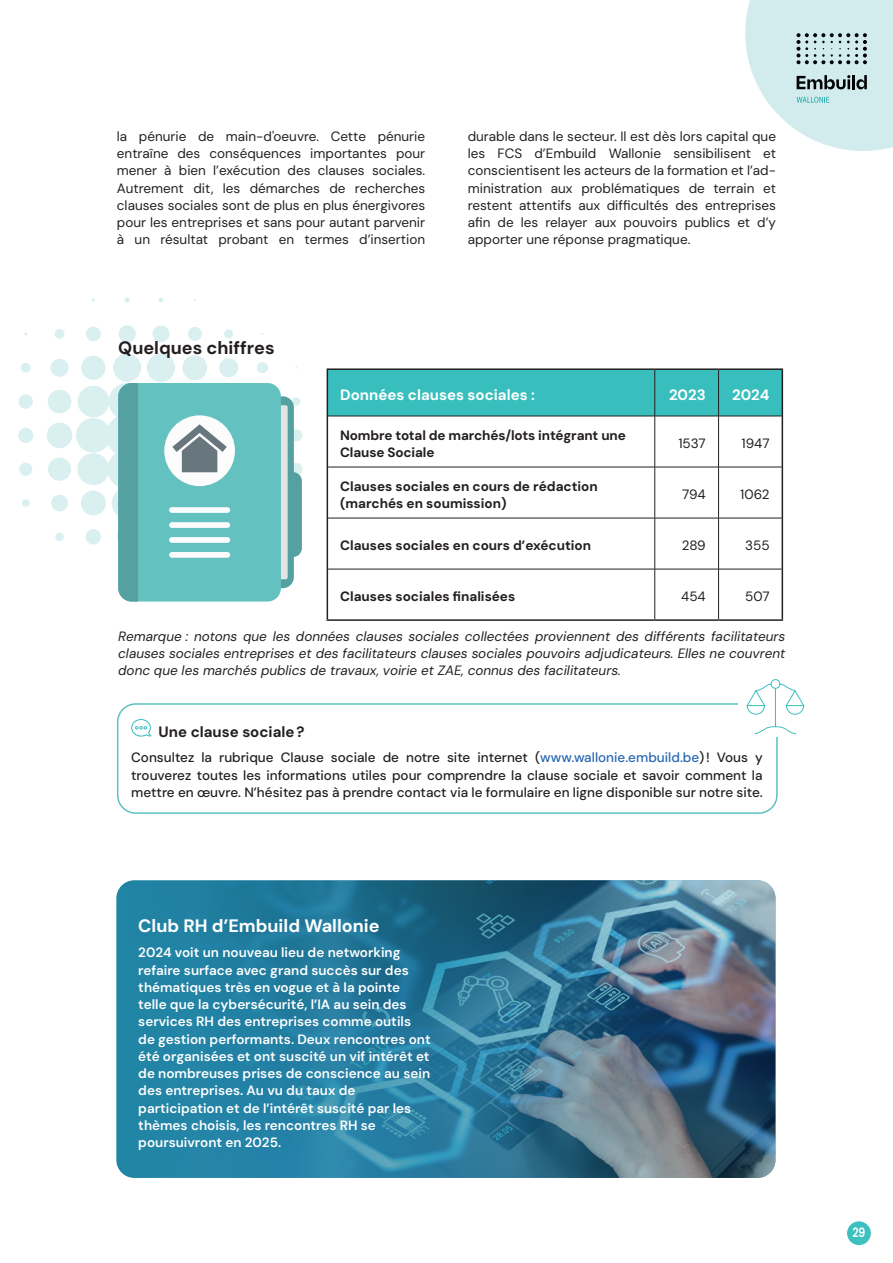
<style>
.page{position:relative;width:893px;height:1263px;background:#fff}
.page>*{position:absolute;margin:0;border:0;box-sizing:border-box;transform-origin:0 0}
.t1{font:700 18px "DM Sans";color:#fff}
.t2{font:700 18px "DM Sans";color:#231f20}
.t3{font:700 15px "DM Sans";color:#fff}
.t4{font:700 15px "DM Sans";color:#231f20}
.t5{font:13.5px/17.2px "DM Sans";color:#231f20;text-align:justify}
.t6{font:600 13.5px/17.2px "DM Sans";color:#fff}
.t7{font:italic 13.5px/17.2px "DM Sans";color:#231f20;text-align:justify}
.t8{font:500 13.5px/17.2px "DM Sans";color:#231f20;text-align:justify}
.t9{font:700 13.5px/17.2px "DM Sans";color:#231f20}
.t10{font:700 13.5px "DM Sans";color:#fff;scale:.8 1}
.s1{color:#2667b2}
</style>
<div class="page">
<svg style="left:125px;top:297px;width:5px;height:6px"></svg>
<svg style="left:159px;top:298px;width:4px;height:4px"></svg>
<div style="left:55px;top:329px;width:9px;height:10px;background:#daefef;border-radius:50%"></div>
<div style="left:86px;top:327px;width:15px;height:14px;background:#daefef;border-radius:50%"></div>
<div style="left:119px;top:325px;width:17px;height:18px;background:#daefef;border-radius:50%"></div>
<div style="left:153px;top:325px;width:16px;height:17px;background:#daefef;border-radius:50%"></div>
<div style="left:188px;top:327px;width:14px;height:14px;background:#daefef;border-radius:50%"></div>
<div style="left:224px;top:329px;width:9px;height:9px;background:#daefef;border-radius:50%"></div>
<div style="left:21px;top:363px;width:10px;height:10px;background:#daefef;border-radius:50%"></div>
<div style="left:51px;top:359px;width:18px;height:18px;background:#daefef;border-radius:50%"></div>
<div style="left:81px;top:356px;width:24px;height:24px;background:#daefef;border-radius:50%"></div>
<div style="left:113px;top:354px;width:28px;height:28px;background:#daefef;border-radius:50%"></div>
<div style="left:147px;top:354px;width:28px;height:28px;background:#daefef;border-radius:50%"></div>
<div style="left:182px;top:355px;width:25px;height:25px;background:#daefef;border-radius:50%"></div>
<div style="left:219px;top:358px;width:19px;height:19px;background:#daefef;border-radius:50%"></div>
<div style="left:257px;top:362px;width:11px;height:11px;background:#daefef;border-radius:50%"></div>
<div style="left:19px;top:394px;width:14px;height:15px;background:#daefef;border-radius:50%"></div>
<div style="left:48px;top:390px;width:23px;height:23px;background:#daefef;border-radius:50%"></div>
<div style="left:18px;top:428px;width:15px;height:15px;background:#daefef;border-radius:50%"></div>
<div style="left:47px;top:423px;width:25px;height:25px;background:#daefef;border-radius:50%"></div>
<div style="left:19px;top:463px;width:13px;height:13px;background:#daefef;border-radius:50%"></div>
<div style="left:48px;top:458px;width:23px;height:23px;background:#daefef;border-radius:50%"></div>
<div style="left:290px;top:463px;width:13px;height:12px;background:#ecf6f6;border-radius:50%"></div>
<div style="left:22px;top:499px;width:7px;height:8px;background:#daefef;border-radius:50%"></div>
<div style="left:51px;top:495px;width:17px;height:16px;background:#daefef;border-radius:50%"></div>
<div style="left:55px;top:533px;width:9px;height:8px;background:#daefef;border-radius:50%"></div>
<div style="left:847px;top:1221px;width:24px;height:24px;background:#3dc0bf;border-radius:50%"></div>
<div style="left:846px;top:1220px;width:26px;height:26px;border:1px solid #fff;border-radius:50%"></div>
<svg style="left:745px;top:0;width:148px;height:151px;background:#cfe5e6"></svg>
<div style="left:328px;top:370px;width:454px;height:46px;background:#38bfbd"></div>
<hr style="left:654px;top:370px;width:1px;height:46px;background:#231f20">
<hr style="left:718px;top:370px;width:1px;height:46px;background:#231f20">
<hr style="left:328px;top:416px;width:327px;height:1px;background:#231f20">
<hr style="left:655px;top:416px;width:64px;height:1px;background:#231f20">
<hr style="left:654px;top:416px;width:1px;height:51px;background:#231f20">
<hr style="left:719px;top:416px;width:63px;height:1px;background:#231f20">
<hr style="left:718px;top:416px;width:1px;height:51px;background:#231f20">
<hr style="left:328px;top:467px;width:327px;height:1px;background:#231f20">
<hr style="left:655px;top:467px;width:64px;height:1px;background:#231f20">
<hr style="left:654px;top:467px;width:1px;height:51px;background:#231f20">
<hr style="left:719px;top:467px;width:63px;height:1px;background:#231f20">
<hr style="left:718px;top:467px;width:1px;height:51px;background:#231f20">
<hr style="left:328px;top:518px;width:327px;height:1px;background:#231f20">
<hr style="left:655px;top:518px;width:64px;height:1px;background:#231f20">
<hr style="left:654px;top:518px;width:1px;height:51px;background:#231f20">
<hr style="left:719px;top:518px;width:63px;height:1px;background:#231f20">
<hr style="left:718px;top:518px;width:1px;height:51px;background:#231f20">
<hr style="left:328px;top:569px;width:327px;height:1px;background:#231f20">
<hr style="left:655px;top:569px;width:64px;height:1px;background:#231f20">
<hr style="left:654px;top:569px;width:1px;height:50px;background:#231f20">
<hr style="left:719px;top:569px;width:63px;height:1px;background:#231f20">
<hr style="left:718px;top:569px;width:1px;height:50px;background:#231f20">
<hr style="left:327px;top:368px;width:328px;height:2px;background:#231f20">
<hr style="left:327px;top:370px;width:1px;height:46px;background:#231f20">
<hr style="left:655px;top:368px;width:64px;height:2px;background:#231f20">
<hr style="left:719px;top:368px;width:64px;height:2px;background:#231f20">
<hr style="left:782px;top:370px;width:1px;height:46px;background:#231f20">
<hr style="left:327px;top:416px;width:1px;height:51px;background:#231f20">
<hr style="left:782px;top:416px;width:1px;height:51px;background:#231f20">
<hr style="left:327px;top:467px;width:1px;height:51px;background:#231f20">
<hr style="left:782px;top:467px;width:1px;height:51px;background:#231f20">
<hr style="left:327px;top:518px;width:1px;height:51px;background:#231f20">
<hr style="left:782px;top:518px;width:1px;height:51px;background:#231f20">
<hr style="left:327px;top:569px;width:1px;height:50px;background:#231f20">
<hr style="left:782px;top:569px;width:1px;height:50px;background:#231f20">
<hr style="left:327px;top:619px;width:328px;height:2px;background:#231f20">
<hr style="left:655px;top:619px;width:64px;height:2px;background:#231f20">
<hr style="left:719px;top:619px;width:64px;height:2px;background:#231f20">
<svg style="left:76px;top:382px;width:226px;height:219px"></svg>
<img style="left:116px;top:880px;width:659px;height:298px">
<svg style="left:131px;top:719px;width:20px;height:18px"></svg>
<div style="left:117px;top:703px;width:661px;height:111px;border:2px solid #5cc1c0;border-radius:18px"></div>
<div style="left:739px;top:678px;width:59px;height:59px;background:#fff"></div>
<svg style="left:746px;top:679px;width:59px;height:56px"></svg>
<p class="t5" style="left:117px;top:128px;width:310px">la pénurie de main-d'oeuvre. Cette pénurie entraîne des conséquences importantes pour mener à bien l’exécution des clauses sociales.<br>Autrement dit, les démarches de recherches clauses sociales sont de plus en plus énergivores pour les entreprises et sans pour autant parvenir à un résultat probant en termes d’insertion</p>
<h1 class="t2" style="left:118px;top:336px;width:158px">Quelques chiffres</h1>
<p class="t5" style="left:468px;top:128px;width:310px">durable dans le secteur. Il est dès lors capital que les FCS d’Embuild Wallonie sensibilisent et conscientisent les acteurs de la formation et l’ad&shy;ministration aux problématiques de terrain et restent attentifs aux difficultés des entreprises afin de les relayer aux pouvoirs publics et d’y apporter une réponse pragmatique.</p>
<p class="t3" style="left:340px;top:385px;width:196px">Données clauses sociales :</p>
<p class="t3" style="left:669px;top:385px;width:38px">2023</p>
<p class="t3" style="left:732px;top:385px;width:39px">2024</p>
<p class="t9" style="left:340px;top:426px;width:287px">Nombre total de marchés/lots intégrant une<br>Clause Sociale</p>
<p class="t5" style="left:678px;top:435px;width:29px">1537</p>
<p class="t5" style="left:741px;top:435px;width:30px">1947</p>
<p class="t9" style="left:340px;top:477px;width:259px">Clauses sociales en cours de rédaction (marchés en soumission)</p>
<p class="t5" style="left:682px;top:486px;width:25px">794</p>
<p class="t5" style="left:740px;top:486px;width:31px">1062</p>
<p class="t9" style="left:340px;top:537px;width:253px">Clauses sociales en cours d’exécution</p>
<p class="t5" style="left:682px;top:537px;width:25px">289</p>
<p class="t5" style="left:745px;top:537px;width:26px">355</p>
<p class="t9" style="left:340px;top:588px;width:177px">Clauses sociales finalisées</p>
<p class="t5" style="left:681px;top:588px;width:26px">454</p>
<p class="t5" style="left:745px;top:588px;width:26px">507</p>
<p class="t7" style="left:118px;top:627px;width:669px">Remarque : notons que les données clauses sociales collectées proviennent des différents facilitateurs clauses sociales entreprises et des facilitateurs clauses sociales pouvoirs adjudicateurs. Elles ne couvrent donc que les marchés publics de travaux, voirie et ZAE, connus des facilitateurs.</p>
<p class="t4" style="left:159px;top:722px;width:147px">Une clause sociale?</p>
<p class="t8" style="left:131px;top:749px;width:633px">Consultez la rubrique Clause sociale de notre site internet (<span class="s1">www.wallonie.embuild.be</span>)! Vous y trouverez toutes les informations utiles pour comprendre la clause sociale et savoir comment la mettre en œuvre. N’hésitez pas à prendre contact via le formulaire en ligne disponible sur notre site.</p>
<h1 class="t1" style="left:138px;top:914px;width:243px">Club RH d’Embuild Wallonie</h1>
<p class="t6" style="left:138px;top:944px;width:294px">2024 voit un nouveau lieu de networking refaire surface avec grand succès sur des thématiques très en vogue et à la pointe telle que la cybersécurité, l’IA au sein des services RH des entreprises comme outils de gestion performants. Deux rencontres ont été organisées et ont suscité un vif intérêt et de nombreuses prises de conscience au sein des entreprises. Au vu du taux de participation et de l’intérêt suscité par les thèmes choisis, les rencontres RH se poursuivront en 2025.</p>
<p class="t10" style="left:852px;top:1223px;width:18px">29</p>
</div>
